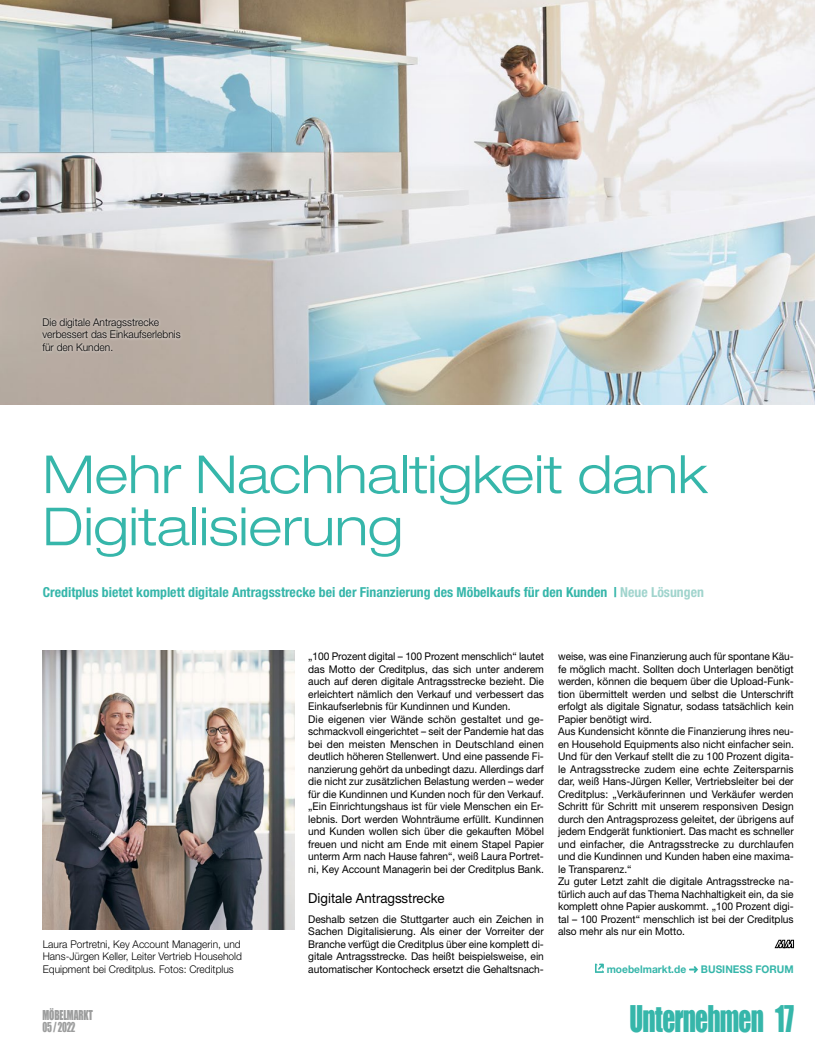
<style>
.page{position:relative;width:815px;height:1053px;background:#fff}
.page>*{position:absolute;margin:0;border:0;box-sizing:border-box;transform-origin:0 0}
.t1{font:300 expanded 52.5px/52.1px "Helvetica Neue LT Std";color:#36b6aa}
.t2{font:33.75px "Impact";letter-spacing:-.03em;color:#36b6aa;scale:.75 1}
.t3{font:700 condensed 13.75px "Helvetica Neue LT Std";color:#36b6aa}
.t4{font:13.75px "Helvetica Neue LT Std";color:#000;scale:.96 1}
.t5{font:12.5px/11.9px "Impact";letter-spacing:-.015em;color:#9c9d9d;scale:.77 1}
.t6{font:10.62px/12.5px "Helvetica Neue LT Std";color:#000;scale:.96 1}
.t7{font:10.62px/12.5px "Helvetica Neue LT Std";color:#000;scale:.95 1}
.t8{font:300 10.62px/12.5px "Helvetica Neue LT Std";color:#000;scale:.96 1}
.t9{font:700 10.62px "Helvetica Neue LT Std";color:#36b6aa;scale:.96 1}
.s1{color:#a0d4cd}
</style>
<div class="page">
<svg style="left:775px;top:939px;width:19px;height:9px"></svg>
<svg style="left:595px;top:963px;width:9px;height:9px"></svg>
<svg style="left:689px;top:966px;width:9px;height:6px"></svg>
<img style="left:43px;top:650px;width:251px;height:279px">
<img style="left:0;top:0;width:815px;height:404px">
<div style="left:40px;top:315px;width:143px;height:38px;background:#fff;opacity:.75"></div>
<p class="t8" style="left:43px;top:315px;width:145px">Die digitale Antragsstrecke verbessert das Einkaufserlebnis für den Kunden.</p>
<h1 class="t1" style="left:43px;top:447px;width:667px">Mehr Nachhaltigkeit dank<br>Digitalisierung</h1>
<p class="t3" style="left:43px;top:584px;width:663px">Creditplus bietet komplett digitale Antragsstrecke bei der Finanzierung des Möbelkaufs für den Kunden | <span class="s1">Neue Lösungen</span></p>
<p class="t8" style="left:43px;top:937px;width:209px">Laura Portretni, Key Account Managerin, und<br>Hans-Jürgen Keller, Leiter Vertrieb Household<br>Equipment bei Creditplus. Fotos: Creditplus</p>
<p class="t5" style="left:43px;top:1008px;width:67px">MÖBELMARKT<br>05 / 2022</p>
<p class="t6" style="left:308px;top:650px;width:247px">„100 Prozent digital – 100 Prozent menschlich“ lautet das Motto der Creditplus, das sich unter anderem auch auf deren digitale Antragsstrecke bezieht. Die erleichtert nämlich den Verkauf und verbessert das Einkaufserlebnis für Kundinnen und Kunden.<br>Die eigenen vier Wände schön gestaltet und ge&shy;schmackvoll eingerichtet – seit der Pandemie hat das bei den meisten Menschen in Deutschland einen deutlich höheren Stellenwert. Und eine passende Fi&shy;nanzierung gehört da unbedingt dazu. Allerdings darf die nicht zur zusätzlichen Belastung werden – weder für die Kundinnen und Kunden noch für den Verkauf. „Ein Einrichtungshaus ist für viele Menschen ein Er&shy;lebnis. Dort werden Wohnträume erfüllt. Kundinnen und Kunden wollen sich über die gekauften Möbel freuen und nicht am Ende mit einem Stapel Papier unterm Arm nach Hause fahren“, weiß Laura Portret&shy;ni, Key Account Managerin bei der Creditplus Bank.</p>
<p class="t4" style="left:308px;top:889px;width:144px">Digitale Antragsstrecke</p>
<p class="t6" style="left:308px;top:912px;width:247px;text-align:justify">Deshalb setzen die Stuttgarter auch ein Zeichen in Sachen Digitalisierung. Als einer der Vorreiter der Branche verfügt die Creditplus über eine komplett di&shy;gitale Antragsstrecke. Das heißt beispielsweise, ein automatischer Kontocheck ersetzt die Gehaltsnach-</p>
<p class="t7" style="left:558px;top:650px;width:250px">weise, was eine Finanzierung auch für spontane Käu&shy;fe möglich macht. Sollten doch Unterlagen benötigt werden, können die bequem über die Upload-Funk&shy;tion übermittelt werden und selbst die Unterschrift erfolgt als digitale Signatur, sodass tatsächlich kein Papier benötigt wird.<br>Aus Kundensicht könnte die Finanzierung ihres neu&shy;en Household Equipments also nicht einfacher sein.<br>Und für den Verkauf stellt die zu 100 Prozent digita&shy;le Antragsstrecke zudem eine echte Zeitersparnis dar, weiß Hans-Jürgen Keller, Vertriebsleiter bei der Creditplus: „Verkäuferinnen und Verkäufer werden Schritt für Schritt mit unserem responsiven Design durch den Antragsprozess geleitet, der übrigens auf jedem Endgerät funktioniert. Das macht es schneller und einfacher, die Antragsstrecke zu durchlaufen und die Kundinnen und Kunden haben eine maxima&shy;le Transparenz.“<br>Zu guter Letzt zahlt die digitale Antragsstrecke na&shy;türlich auch auf das Thema Nachhaltigkeit ein, da sie komplett ohne Papier auskommt. „100 Prozent digi&shy;tal – 100 Prozent“ menschlich ist bei der Creditplus also mehr als nur ein Motto.</p>
<p class="t9" style="left:607px;top:962px;width:84px">moebelmarkt.de</p>
<p class="t9" style="left:701px;top:962px;width:98px">BUSINESS FORUM</p>
<h2 class="t2" style="left:630px;top:992px;width:221px">Unternehmen 17</h2>
</div>
